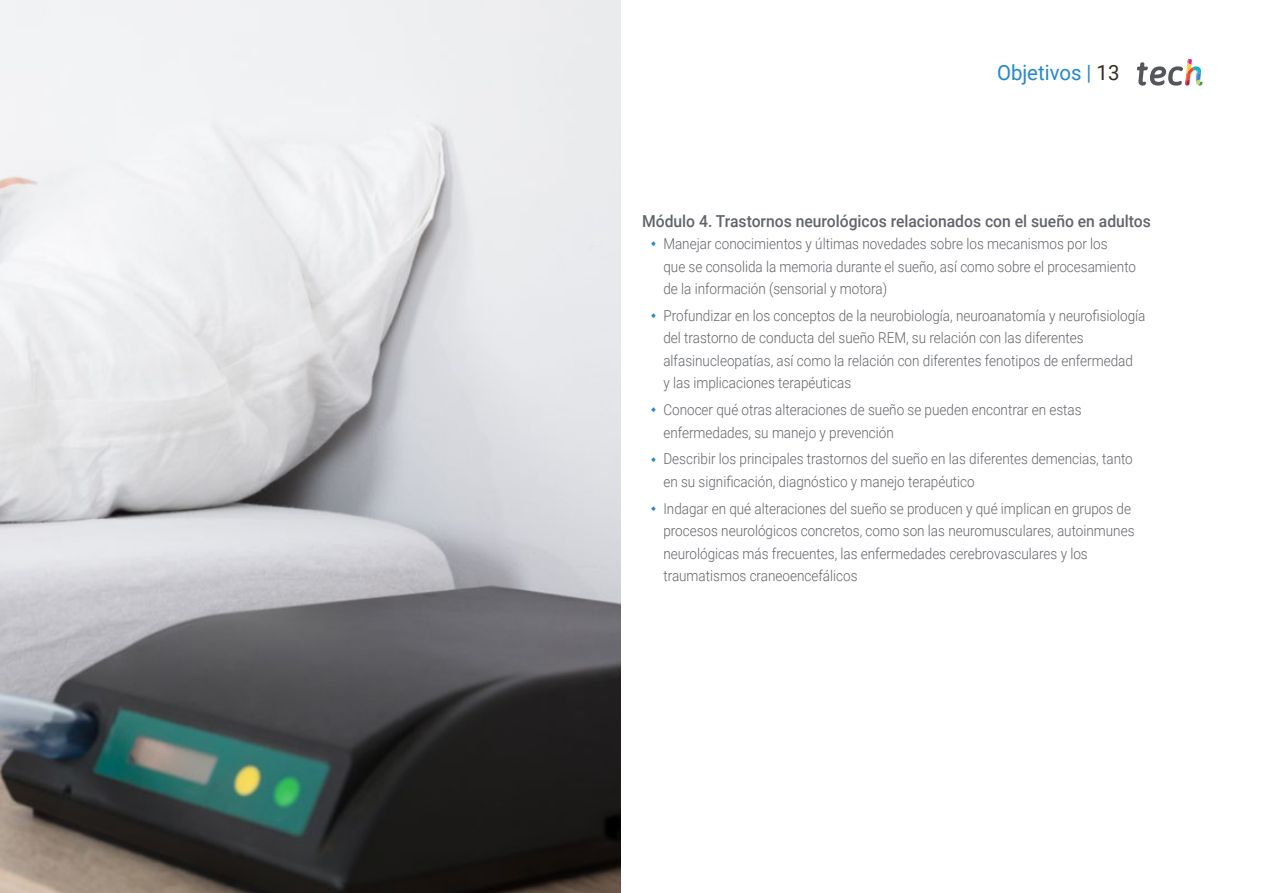
<style>
.page{position:relative;width:1263px;height:893px;background:#fff}
.page>*{position:absolute;margin:0;border:0;box-sizing:border-box;transform-origin:0 0}
.t1{font:21px "Roboto";color:#2488c9}
.t2{font:500 16.5px "Roboto";color:#61646a;scale:.95 1}
.t3{font:300 15px/22.5px "Roboto";color:#61646a;scale:.9 1}
.s1{color:#312e20}
</style>
<div class="page">
<img style="left:0;top:0;width:621px;height:893px">
<svg style="left:1137px;top:59px;width:65px;height:27px"></svg>
<h1 class="t1" style="left:997px;top:57px;width:124px">Objetivos | <span class="s1">13</span></h1>
<p class="t2" style="left:642px;top:209px;width:537px">Módulo 4. Trastornos neurológicos relacionados con el sueño en adultos</p>
<p class="t3" style="left:663px;top:232px;width:527px">Manejar conocimientos y últimas novedades sobre los mecanismos por los<br>que se consolida la memoria durante el sueño, así como sobre el procesamiento de la información (sensorial y motora)</p>
<p class="t3" style="left:663px;top:304px;width:537px">Profundizar en los conceptos de la neurobiología, neuroanatomía y neurofisiología del trastorno de conducta del sueño REM, su relación con las diferentes alfasinucleopatías, así como la relación con diferentes fenotipos de enfermedad<br>y las implicaciones terapéuticas</p>
<p class="t3" style="left:663px;top:398px;width:466px">Conocer qué otras alteraciones de sueño se pueden encontrar en estas enfermedades, su manejo y prevención</p>
<p class="t3" style="left:663px;top:447px;width:523px">Describir los principales trastornos del sueño en las diferentes demencias, tanto en su significación, diagnóstico y manejo terapéutico</p>
<p class="t3" style="left:663px;top:496px;width:525px">Indagar en qué alteraciones del sueño se producen y qué implican en grupos de procesos neurológicos concretos, como son las neuromusculares, autoinmunes neurológicas más frecuentes, las enfermedades cerebrovasculares y los traumatismos craneoencefálicos</p>
</div>
